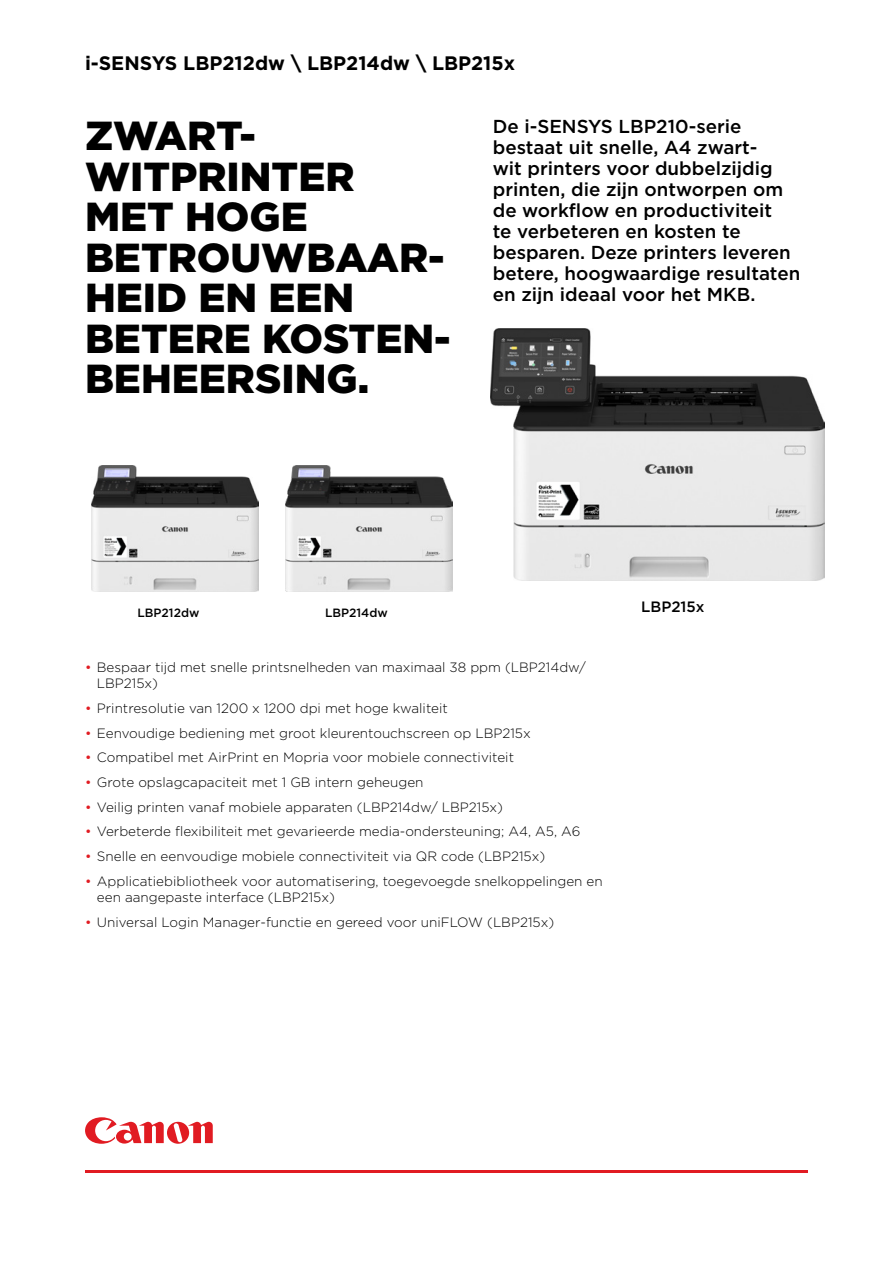
<style>
.page{position:relative;width:893px;height:1263px;background:#fff}
.page>*{position:absolute;margin:0;border:0;box-sizing:border-box;transform-origin:0 0}
.t1{font:900 40.5px/40.5px "Gotham";color:#000}
.t2{font:700 19.5px "Gotham";color:#000}
.t3{font:500 18.75px/21px "Gotham";color:#000}
.t4{font:500 15px "Gotham";color:#000}
.t5{font:300 13.5px/16.2px "Gotham";color:#000}
.t6{font:500 12px "Gotham";color:#000}
.s1{font-weight:400;color:#e11b22}
</style>
<div class="page">
<svg style="left:85px;top:1117px;width:128px;height:27px"></svg>
<hr style="left:85px;top:1170px;width:723px;height:3px;background:#e11b22">
<img style="left:491px;top:329px;width:334px;height:252px">
<img style="left:286px;top:465px;width:167px;height:126px">
<img style="left:91px;top:465px;width:167px;height:126px">
<h2 class="t2" style="left:85px;top:51px;width:432px">i-SENSYS LBP212dw \ LBP214dw \ LBP215x</h2>
<h1 class="t1" style="left:85px;top:115px;width:367px">ZWART-<br>WITPRINTER<br>MET HOGE<br>BETROUWBAAR-<br>HEID EN EEN<br>BETERE KOSTEN-<br>BEHEERSING.</h1>
<p class="t3" style="left:493px;top:116px;width:309px">De i-SENSYS LBP210-serie bestaat uit snelle, A4 zwart-<br>wit printers voor dubbelzijdig printen, die zijn ontworpen om de workflow en productiviteit<br>te verbeteren en kosten te besparen. Deze printers leveren betere, hoogwaardige resultaten en zijn ideaal voor het MKB.</p>
<p class="t6" style="left:137px;top:604px;width:63px">LBP212dw</p>
<p class="t6" style="left:325px;top:604px;width:64px">LBP214dw</p>
<p class="t5" style="left:97px;top:659px;width:490px;text-indent:-12px"><span class="s1">•</span> Bespaar tijd met snelle printsnelheden van maximaal 38 ppm (LBP214dw/<br>LBP215x)</p>
<p class="t5" style="left:85px;top:699px;width:364px"><span class="s1">•</span> Printresolutie van 1200 x 1200 dpi met hoge kwaliteit</p>
<p class="t5" style="left:85px;top:724px;width:447px"><span class="s1">•</span> Eenvoudige bediening met groot kleurentouchscreen op LBP215x</p>
<p class="t5" style="left:85px;top:749px;width:431px"><span class="s1">•</span> Compatibel met AirPrint en Mopria voor mobiele connectiviteit</p>
<p class="t5" style="left:85px;top:774px;width:340px"><span class="s1">•</span> Grote opslagcapaciteit met 1 GB intern geheugen</p>
<p class="t5" style="left:85px;top:798px;width:419px"><span class="s1">•</span> Veilig printen vanaf mobiele apparaten (LBP214dw/ LBP215x)</p>
<p class="t5" style="left:85px;top:823px;width:497px"><span class="s1">•</span> Verbeterde flexibiliteit met gevarieerde media-ondersteuning; A4, A5, A6</p>
<p class="t5" style="left:85px;top:848px;width:462px"><span class="s1">•</span> Snelle en eenvoudige mobiele connectiviteit via QR code (LBP215x)</p>
<p class="t5" style="left:97px;top:872px;width:507px;text-indent:-12px"><span class="s1">•</span> Applicatiebibliotheek voor automatisering, toegevoegde snelkoppelingen en een aangepaste interface (LBP215x)</p>
<p class="t5" style="left:85px;top:913px;width:471px"><span class="s1">•</span> Universal Login Manager-functie en gereed voor uniFLOW (LBP215x)</p>
<p class="t4" style="left:641px;top:596px;width:65px">LBP215x</p>
</div>
